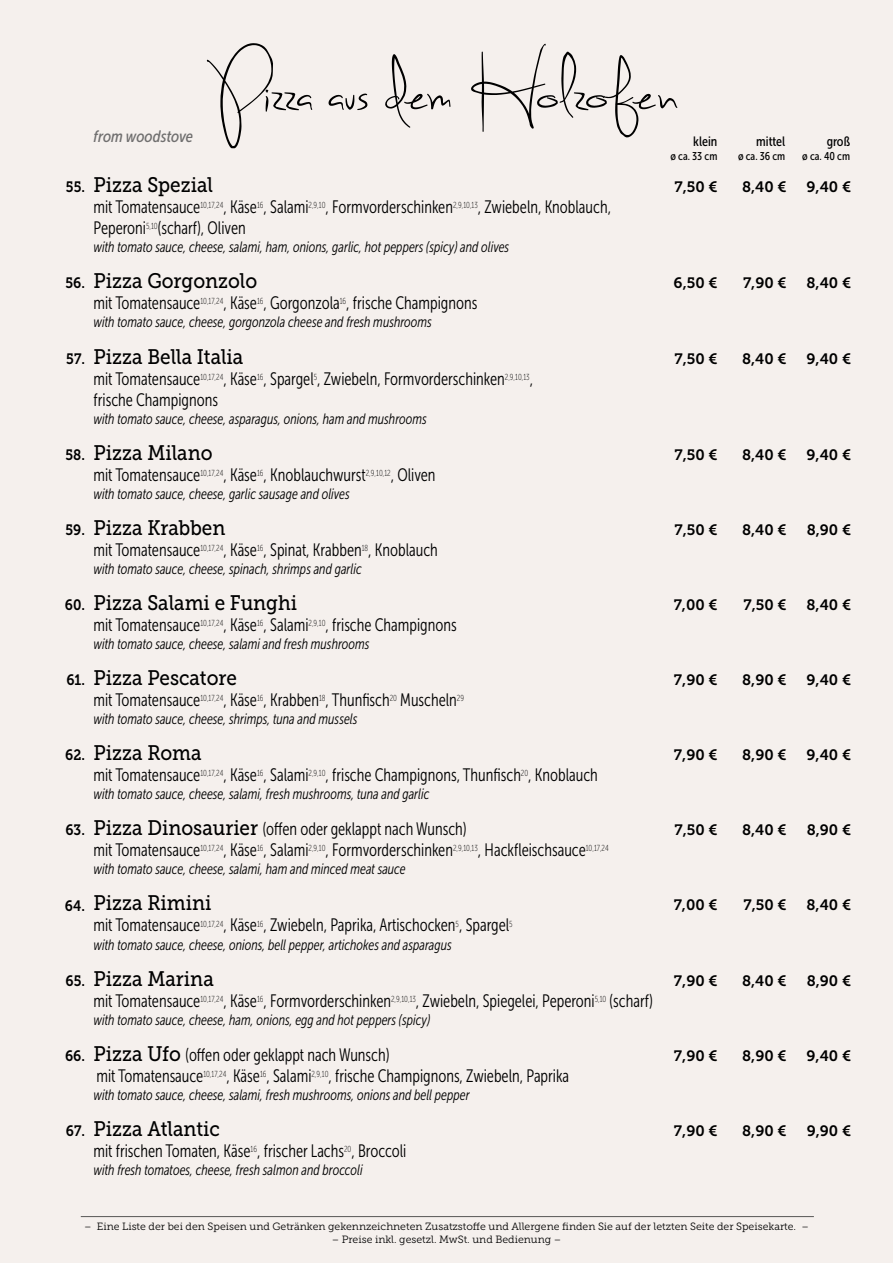
<style>
.page{position:relative;width:893px;height:1263px;background:#f5f0ed}
.page>*{position:absolute;margin:0;border:0;box-sizing:border-box;transform-origin:0 0}
.t1{font:76.5px "Sweetly Broken";color:#000}
.t2{font:21px "Museo Slab 500";color:#000;scale:.9 1}
.t3{font:18px/21px "Museo Sans Cond 300";color:#000;scale:.9 1}
.t4{font:italic 16.5px "Museo Sans Cond 500";color:#706f6f}
.t5{font:italic 15px "Museo Sans Cond 300";color:#000;scale:.9 1}
.t6{font:15px "Museo Slab 700";color:#000}
.t7{font:13.5px "Museo Sans Cond 500";color:#000}
.t8{font:11.25px "Museo Sans Cond 500";color:#000}
.t9{font:10.5px "Museo Slab 300";color:#000}
.s1{font-family:"Museo Slab 700";font-size:15px}
.s2{font-family:"Museo Slab 500";font-size:21px}
</style>
<div class="page">
<hr style="left:81px;top:1216px;width:733px;height:1px;background:#575756">
<h1 class="t1" style="left:214px;top:37px;width:467px">Pizza aus dem Holzofen</h1>
<p class="t4" style="left:94px;top:127px;width:101px">from woodstove</p>
<p class="t7" style="left:693px;top:134px;width:26px">klein</p>
<p class="t8" style="left:670px;top:150px;width:48px">ø ca. 33 cm</p>
<p class="t7" style="left:756px;top:134px;width:31px">mittel</p>
<p class="t8" style="left:738px;top:150px;width:49px">ø ca. 36 cm</p>
<p class="t7" style="left:827px;top:134px;width:25px">groß</p>
<p class="t8" style="left:802px;top:150px;width:49px">ø ca. 40 cm</p>
<p class="t2" style="left:66px;top:173px;width:165px"><span class="s1">55.</span> Pizza Spezial</p>
<p class="t6" style="left:674px;top:179px;width:45px">7,50 €</p>
<p class="t6" style="left:742px;top:179px;width:46px">8,40 €</p>
<p class="t6" style="left:806px;top:179px;width:46px">9,40 €</p>
<p class="t3" style="left:94px;top:197px;width:577px">mit Tomatensauce<sup>10,17,24</sup>, Käse<sup>16</sup>, Salami<sup>2,9,10</sup>, Formvorderschinken<sup>2,9,10,13</sup>, Zwiebeln, Knoblauch,<br>Peperoni<sup>5,10</sup>(scharf), Oliven</p>
<p class="t5" style="left:94px;top:239px;width:463px">with tomato sauce, cheese, salami, ham, onions, garlic, hot peppers (spicy) and olives</p>
<p class="t2" style="left:66px;top:269px;width:214px"><span class="s1">56.</span> Pizza Gorgonzolo</p>
<p class="t6" style="left:674px;top:275px;width:45px">6,50 €</p>
<p class="t6" style="left:743px;top:275px;width:45px">7,90 €</p>
<p class="t6" style="left:806px;top:275px;width:46px">8,40 €</p>
<p class="t3" style="left:94px;top:293px;width:428px">mit Tomatensauce<sup>10,17,24</sup>, Käse<sup>16</sup>, Gorgonzola<sup>16</sup>, frische Champignons</p>
<p class="t5" style="left:94px;top:314px;width:377px">with tomato sauce, cheese, gorgonzola cheese and fresh mushrooms</p>
<p class="t2" style="left:66px;top:345px;width:198px"><span class="s1">57.</span> Pizza Bella Italia</p>
<p class="t6" style="left:674px;top:350px;width:45px">7,50 €</p>
<p class="t6" style="left:742px;top:350px;width:46px">8,40 €</p>
<p class="t6" style="left:806px;top:350px;width:46px">9,40 €</p>
<p class="t3" style="left:94px;top:368px;width:490px">mit Tomatensauce<sup>10,17,24</sup>, Käse<sup>16</sup>, Spargel<sup>5</sup>, Zwiebeln, Formvorderschinken<sup>2,9,10,13</sup>, frische Champignons</p>
<p class="t5" style="left:94px;top:410px;width:372px">with tomato sauce, cheese, asparagus, onions, ham and mushrooms</p>
<p class="t2" style="left:66px;top:441px;width:165px"><span class="s1">58.</span> Pizza Milano</p>
<p class="t6" style="left:674px;top:446px;width:45px">7,50 €</p>
<p class="t6" style="left:742px;top:446px;width:46px">8,40 €</p>
<p class="t6" style="left:806px;top:446px;width:46px">9,40 €</p>
<p class="t3" style="left:94px;top:464px;width:382px">mit Tomatensauce<sup>10,17,24</sup>, Käse<sup>16</sup>, Knoblauchwurst<sup>2,9,10,12</sup>, Oliven</p>
<p class="t5" style="left:94px;top:485px;width:286px">with tomato sauce, cheese, garlic sausage and olives</p>
<p class="t2" style="left:66px;top:516px;width:179px"><span class="s1">59.</span> Pizza Krabben</p>
<p class="t6" style="left:674px;top:521px;width:45px">7,50 €</p>
<p class="t6" style="left:742px;top:521px;width:46px">8,40 €</p>
<p class="t6" style="left:807px;top:521px;width:46px">8,90 €</p>
<p class="t3" style="left:94px;top:539px;width:384px">mit Tomatensauce<sup>10,17,24</sup>, Käse<sup>16</sup>, Spinat, Krabben<sup>18</sup>, Knoblauch</p>
<p class="t5" style="left:94px;top:560px;width:300px">with tomato sauce, cheese, spinach, shrimps and garlic</p>
<p class="t2" style="left:65px;top:591px;width:260px"><span class="s1">60.</span> Pizza Salami e Funghi</p>
<p class="t6" style="left:674px;top:596px;width:45px">7,00 €</p>
<p class="t6" style="left:743px;top:596px;width:45px">7,50 €</p>
<p class="t6" style="left:806px;top:596px;width:46px">8,40 €</p>
<p class="t3" style="left:94px;top:614px;width:405px">mit Tomatensauce<sup>10,17,24</sup>, Käse<sup>16</sup>, Salami<sup>2,9,10</sup>, frische Champignons</p>
<p class="t5" style="left:94px;top:636px;width:308px">with tomato sauce, cheese, salami and fresh mushrooms</p>
<p class="t2" style="left:66px;top:666px;width:191px"><span class="s1">61.</span> Pizza Pescatore</p>
<p class="t6" style="left:674px;top:671px;width:45px">7,90 €</p>
<p class="t6" style="left:742px;top:671px;width:46px">8,90 €</p>
<p class="t6" style="left:806px;top:671px;width:46px">9,40 €</p>
<p class="t3" style="left:94px;top:689px;width:413px">mit Tomatensauce<sup>10,17,24</sup>, Käse<sup>16</sup>, Krabben<sup>18</sup>, Thunfisch<sup>20</sup> Muscheln<sup>29</sup></p>
<p class="t5" style="left:94px;top:711px;width:295px">with tomato sauce, cheese, shrimps, tuna and mussels</p>
<p class="t2" style="left:65px;top:741px;width:153px"><span class="s1">62.</span> Pizza Roma</p>
<p class="t6" style="left:674px;top:746px;width:45px">7,90 €</p>
<p class="t6" style="left:742px;top:746px;width:46px">8,90 €</p>
<p class="t6" style="left:806px;top:746px;width:46px">9,40 €</p>
<p class="t3" style="left:94px;top:765px;width:562px">mit Tomatensauce<sup>10,17,24</sup>, Käse<sup>16</sup>, Salami<sup>2,9,10</sup>, frische Champignons, Thunfisch<sup>20</sup>, Knoblauch</p>
<p class="t5" style="left:94px;top:786px;width:375px">with tomato sauce, cheese, salami, fresh mushrooms, tuna and garlic</p>
<p class="t3" style="left:65px;top:819px;width:447px"><span class="s1">63.</span> <span class="s2">Pizza Dinosaurier</span> (offen oder geklappt nach Wunsch)</p>
<p class="t6" style="left:674px;top:822px;width:45px">7,50 €</p>
<p class="t6" style="left:742px;top:822px;width:46px">8,40 €</p>
<p class="t6" style="left:807px;top:822px;width:46px">8,90 €</p>
<p class="t3" style="left:94px;top:840px;width:574px">mit Tomatensauce<sup>10,17,24</sup>, Käse<sup>16</sup>, Salami<sup>2,9,10</sup>, Formvorderschinken<sup>2,9,10,13</sup>, Hackfleischsauce<sup>10,17,24</sup></p>
<p class="t5" style="left:94px;top:861px;width:348px">with tomato sauce, cheese, salami, ham and minced meat sauce</p>
<p class="t2" style="left:65px;top:891px;width:164px"><span class="s1">64.</span> Pizza Rimini</p>
<p class="t6" style="left:674px;top:897px;width:45px">7,00 €</p>
<p class="t6" style="left:743px;top:897px;width:45px">7,50 €</p>
<p class="t6" style="left:806px;top:897px;width:46px">8,40 €</p>
<p class="t3" style="left:94px;top:915px;width:467px">mit Tomatensauce<sup>10,17,24</sup>, Käse<sup>16</sup>, Zwiebeln, Paprika, Artischocken<sup>5</sup>, Spargel<sup>5</sup></p>
<p class="t5" style="left:94px;top:936px;width:400px">with tomato sauce, cheese, onions, bell pepper, artichokes and asparagus</p>
<p class="t2" style="left:66px;top:967px;width:166px"><span class="s1">65.</span> Pizza Marina</p>
<p class="t6" style="left:674px;top:972px;width:45px">7,90 €</p>
<p class="t6" style="left:742px;top:972px;width:46px">8,40 €</p>
<p class="t6" style="left:807px;top:972px;width:46px">8,90 €</p>
<p class="t3" style="left:94px;top:990px;width:623px">mit Tomatensauce<sup>10,17,24</sup>, Käse<sup>16</sup>, Formvorderschinken<sup>2,9,10,13</sup>, Zwiebeln, Spiegelei, Peperoni<sup>5,10</sup> (scharf)</p>
<p class="t5" style="left:94px;top:1011px;width:375px">with tomato sauce, cheese, ham, onions, egg and hot peppers (spicy)</p>
<p class="t3" style="left:65px;top:1044px;width:362px"><span class="s1">66.</span> <span class="s2">Pizza Ufo</span> (offen oder geklappt nach Wunsch)</p>
<p class="t6" style="left:674px;top:1047px;width:45px">7,90 €</p>
<p class="t6" style="left:742px;top:1047px;width:46px">8,90 €</p>
<p class="t6" style="left:806px;top:1047px;width:46px">9,40 €</p>
<p class="t3" style="left:97px;top:1065px;width:527px">mit Tomatensauce<sup>10,17,24</sup>, Käse<sup>16</sup>, Salami<sup>2,9,10</sup>, frische Champignons, Zwiebeln, Paprika</p>
<p class="t5" style="left:94px;top:1086px;width:419px">with tomato sauce, cheese, salami, fresh mushrooms, onions and bell pepper</p>
<p class="t2" style="left:66px;top:1117px;width:173px"><span class="s1">67.</span> Pizza Atlantic</p>
<p class="t6" style="left:674px;top:1122px;width:45px">7,90 €</p>
<p class="t6" style="left:742px;top:1122px;width:46px">8,90 €</p>
<p class="t6" style="left:807px;top:1122px;width:46px">9,90 €</p>
<p class="t3" style="left:94px;top:1140px;width:349px">mit frischen Tomaten, Käse<sup>16</sup>, frischer Lachs<sup>20</sup>, Broccoli</p>
<p class="t5" style="left:94px;top:1162px;width:301px">with fresh tomatoes, cheese, fresh salmon and broccoli</p>
<p class="t9" style="left:84px;top:1221px;width:726px">– Eine Liste der bei den Speisen und Getränken gekennzeichneten Zusatzstoffe und Allergene finden Sie auf der letzten Seite der Speisekarte. –</p>
<p class="t9" style="left:332px;top:1233px;width:231px">– Preise inkl. gesetzl. MwSt. und Bedienung –</p>
</div>
